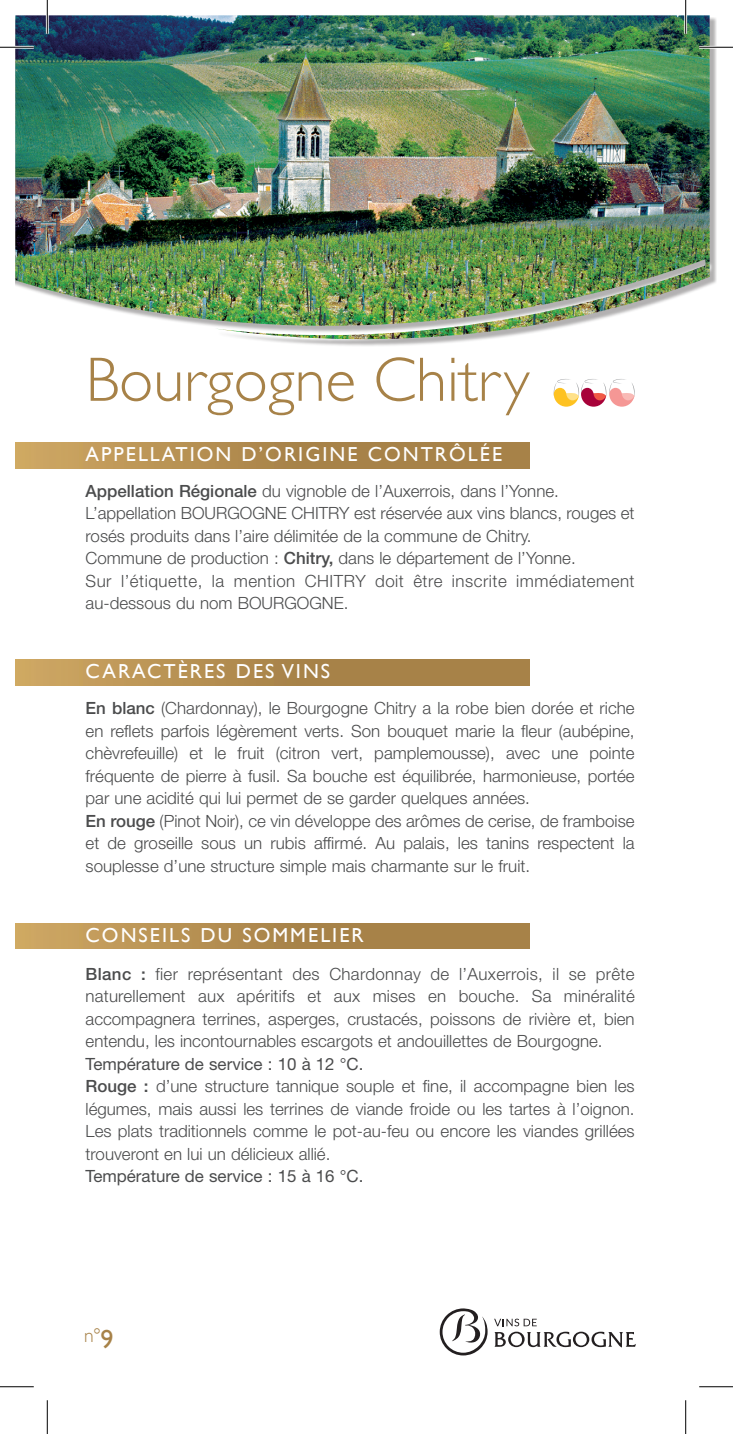
<style>
.page{position:relative;width:733px;height:1434px;background:#fff}
.page>*{position:absolute;margin:0;border:0;box-sizing:border-box;transform-origin:0 0}
.t1{font:300 63px "Gill Sans";color:#a78248}
.t2{font:20.25px "Gill Sans";letter-spacing:.1em;color:#fff}
.t3{font:300 19.8px "Gill Sans";color:#a78248}
.t4{font:300 16.88px/22.5px "Helvetica Neue";color:#4b4c4d}
.t5{font:16.88px "Helvetica Neue";color:#4b4c4d}
.s1{font-weight:500}
.s2{font-weight:400}
.s3{font-weight:400;font-size:26.1px}
</style>
<div class="page">
<img style="left:15px;top:15px;width:694px;height:331px">
<div style="left:15px;top:660px;width:514px;height:25px;background:linear-gradient(to right,#c8a15e,#9d7941)"></div>
<div style="left:15px;top:443px;width:514px;height:25px;background:linear-gradient(to right,#c8a15e,#9d7941)"></div>
<div style="left:15px;top:923px;width:514px;height:26px;background:linear-gradient(to right,#c8a15e,#9d7941)"></div>
<svg style="left:553px;top:379px;width:81px;height:28px"></svg>
<svg style="left:494px;top:1319px;width:141px;height:28px"></svg>
<svg style="left:439px;top:1308px;width:48px;height:47px"></svg>
<hr style="left:0;top:46px;width:34px;height:3px;background:#fff">
<hr style="left:699px;top:46px;width:33px;height:3px;background:#fff">
<hr style="left:46px;top:0;width:3px;height:34px;background:#fff">
<hr style="left:684px;top:0;width:2px;height:34px;background:#fff">
<hr style="left:0;top:47px;width:34px;height:1px;background:#000">
<hr style="left:699px;top:47px;width:33px;height:1px;background:#000">
<hr style="left:0;top:1386px;width:34px;height:1px;background:#000">
<hr style="left:699px;top:1386px;width:33px;height:1px;background:#000">
<hr style="left:47px;top:0;width:1px;height:34px;background:#000">
<hr style="left:47px;top:1400px;width:1px;height:34px;background:#000">
<hr style="left:685px;top:0;width:1px;height:34px;background:#000">
<hr style="left:685px;top:1400px;width:1px;height:34px;background:#000">
<h1 class="t1" style="left:86px;top:344px;width:445px">Bourgogne Chitry</h1>
<p class="t2" style="left:86px;top:442px;width:418px">APPELLATION D’ORIGINE CONTRÔLÉE</p>
<p class="t4" style="left:86px;top:479px;width:550px"><span class="s1">Appellation Régionale</span> du vignoble de l’Auxerrois, dans l’Yonne.<br>L’appellation BOURGOGNE CHITRY est réservée aux vins blancs, rouges et rosés produits dans l’aire délimitée de la commune de Chitry.<br>Commune de production : <span class="s1">Chitry,</span> dans le département de l’Yonne.<br>Sur l’étiquette, la mention CHITRY doit être inscrite immédiatement au-dessous du nom BOURGOGNE.</p>
<p class="t2" style="left:86px;top:660px;width:246px">CARACTÈRES DES VINS</p>
<p class="t4" style="left:86px;top:697px;width:550px"><span class="s1">En blanc</span> (Chardonnay), le Bourgogne Chitry a la robe bien dorée et riche en reflets parfois légèrement verts. Son bouquet marie la fleur (aubépine, chèvrefeuille) et le fruit (citron vert, pamplemousse), avec une pointe fréquente de pierre à fusil. Sa bouche est équilibrée, harmonieuse, portée par une acidité qui lui permet de se garder quelques années.<br><span class="s1">En rouge</span> (Pinot Noir), ce vin développe des arômes de cerise, de framboise et de groseille sous un rubis affirmé. Au palais, les tanins respectent la souplesse d’une structure simple mais charmante sur le fruit.</p>
<p class="t2" style="left:86px;top:923px;width:279px">CONSEILS DU SOMMELIER</p>
<p class="t4" style="left:86px;top:962px;width:550px;text-align:justify"><span class="s1">Blanc :</span> fier représentant des Chardonnay de l’Auxerrois, il se prête naturellement aux apéritifs et aux mises en bouche. Sa minéralité accompagnera terrines, asperges, crustacés, poissons de rivière et, bien entendu, les incontournables escargots et andouillettes de Bourgogne.</p>
<p class="t4" style="left:86px;top:1052px;width:550px"><span class="s2">Température de service : 10 à 12 °C.<br></span><span class="s1">Rouge :</span> d’une structure tannique souple et fine, il accompagne bien les légumes, mais aussi les terrines de viande froide ou les tartes à l’oignon.<br>Les plats traditionnels comme le pot-au-feu ou encore les viandes grillées trouveront en lui un délicieux allié.</p>
<p class="t5" style="left:86px;top:1166px;width:279px">Température de service : 15 à 16 °C.</p>
<p class="t3" style="left:84px;top:1324px;width:31px">n°<span class="s3">9</span></p>
</div>
